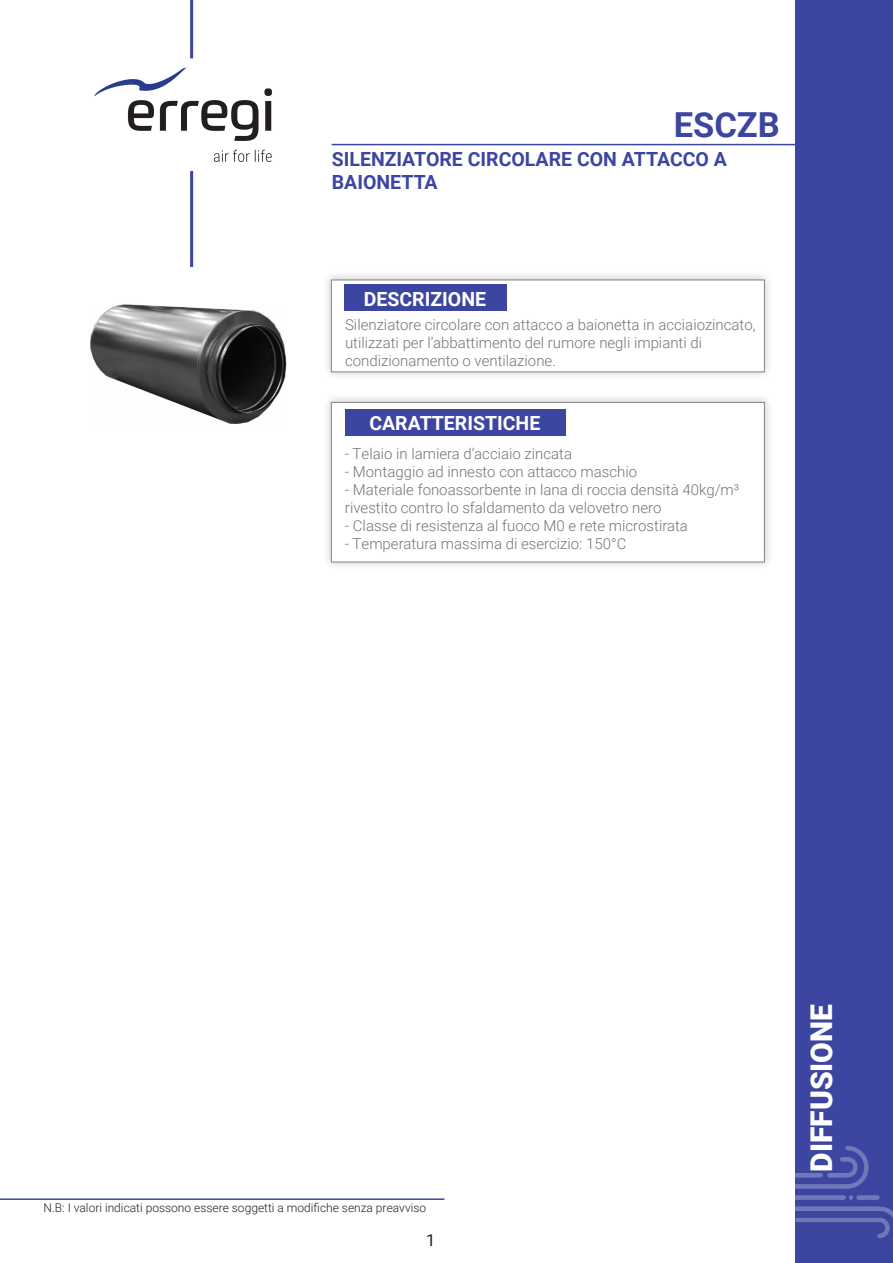
<style>
.page{position:relative;width:893px;height:1263px;background:#fff}
.page>*{position:absolute;margin:0;border:0;box-sizing:border-box;transform-origin:0 0}
.t1{font:700 34.5px "Roboto";color:#3c46a1}
.t2{font:900 30px "Roboto";color:#fff}
.t3{font:700 19.5px "Roboto";color:#3c46a1}
.t4{font:700 19.5px "Roboto";color:#fff}
.t5{font:16.5px "Roboto";color:#231f20}
.t6{font:300 15px/18px "Roboto";color:#727477}
.t7{font:300 12px "Roboto";color:#231f20}
</style>
<div class="page">
<div style="left:795px;top:0;width:98px;height:1263px;background:#3c46a1"></div>
<hr style="left:332px;top:144px;width:483px;height:1px;background:#3c46a1">
<hr style="left:190px;top:0;width:3px;height:58px;background:#3c46a1">
<hr style="left:190px;top:169px;width:3px;height:122px;background:#3c46a1">
<img style="left:795px;top:1146px;width:98px;height:92px">
<img style="left:94px;top:67px;width:179px;height:104px">
<img style="left:90px;top:268px;width:197px;height:156px">
<div style="left:322px;top:392px;width:452px;height:179px;background:#231f20;opacity:.46"></div>
<div style="left:331px;top:402px;width:433px;height:160px;background:#fff"></div>
<div style="left:322px;top:270px;width:452px;height:110px;background:#231f20;opacity:.46"></div>
<div style="left:331px;top:280px;width:433px;height:92px;background:#fff"></div>
<div style="left:344px;top:284px;width:162px;height:27px;background:#3c46a1"></div>
<div style="left:345px;top:410px;width:220px;height:26px;background:#3c46a1"></div>
<hr style="left:0;top:1198px;width:444px;height:2px;background:#3c46a1">
<p class="t1" style="left:674px;top:101px;width:108px">ESCZB</p>
<p class="t3" style="left:332px;top:145px;width:397px">SILENZIATORE CIRCOLARE CON ATTACCO A</p>
<p class="t3" style="left:332px;top:169px;width:107px">BAIONETTA</p>
<p class="t4" style="left:364px;top:286px;width:124px">DESCRIZIONE</p>
<p class="t6" style="left:345px;top:315px;width:412px">Silenziatore circolare con attacco a baionetta in acciaiozincato, utilizzati per l’abbattimento del rumore negli impianti di</p>
<p class="t6" style="left:345px;top:351px;width:212px">condizionamento o ventilazione.</p>
<p class="t4" style="left:369px;top:410px;width:172px">CARATTERISTICHE</p>
<p class="t6" style="left:345px;top:444px;width:229px">- Telaio in lamiera d’acciaio zincata</p>
<p class="t6" style="left:345px;top:462px;width:294px">- Montaggio ad innesto con attacco maschio</p>
<p class="t6" style="left:345px;top:480px;width:396px">- Materiale fonoassorbente in lana di roccia densità 40kg/m³ rivestito contro lo sfaldamento da velovetro nero</p>
<p class="t6" style="left:345px;top:516px;width:345px">- Classe di resistenza al fuoco M0 e rete microstirata</p>
<p class="t6" style="left:345px;top:534px;width:283px">- Temperatura massima di esercizio: 150°C</p>
<p class="t7" style="left:44px;top:1199px;width:384px">N.B: I valori indicati possono essere soggetti a modifiche senza preavviso</p>
<p class="t5" style="left:426px;top:1228px;width:11px">1</p>
<p class="t2" style="left:801px;top:1171px;width:169px;rotate:-90deg">DIFFUSIONE</p>
</div>
